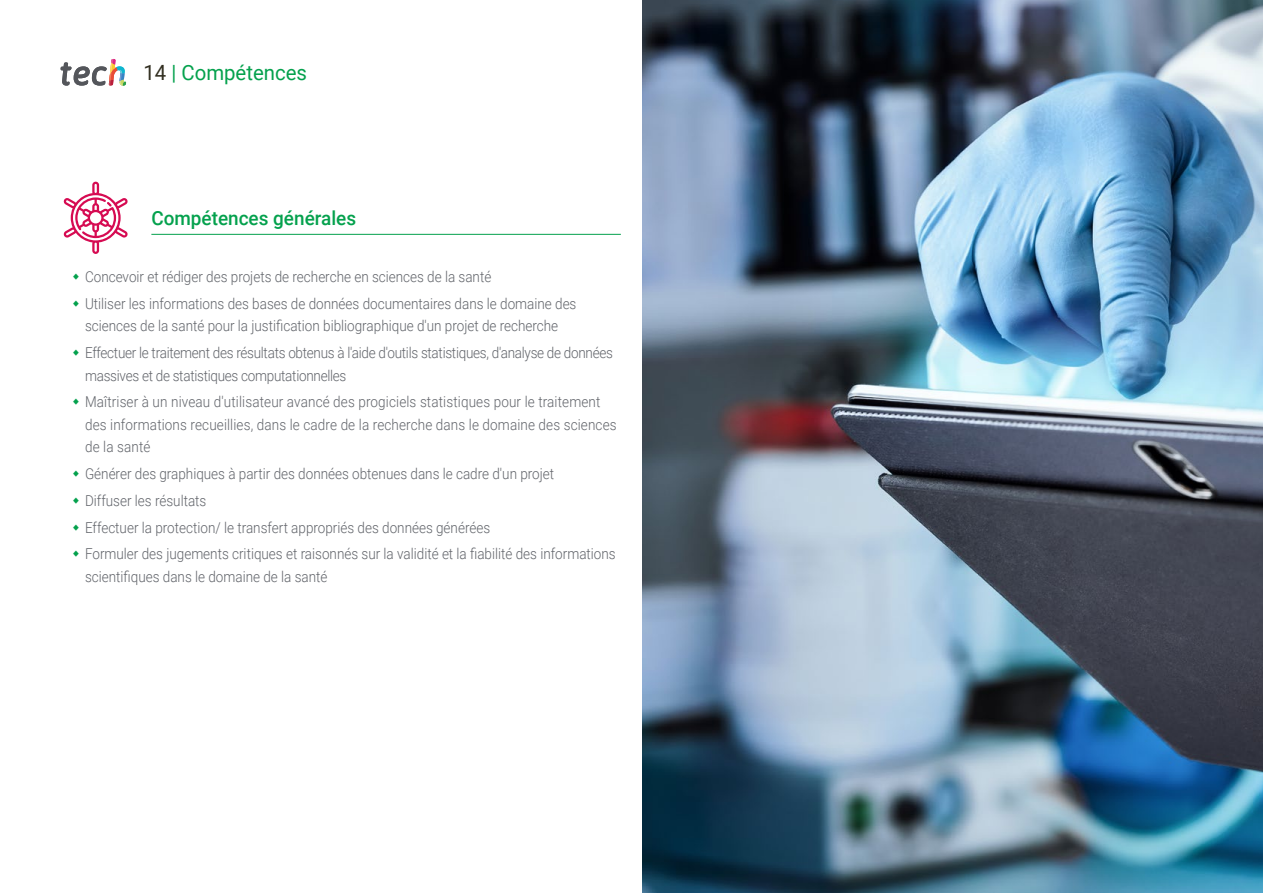
<style>
.page{position:relative;width:1263px;height:893px;background:#fff}
.page>*{position:absolute;margin:0;border:0;box-sizing:border-box;transform-origin:0 0}
.t1{font:21px "Roboto";color:#04a14d}
.t2{font:500 19.5px "Roboto";color:#04a14d}
.t3{font:300 15px/26.7px "Roboto";color:#61646a;scale:.9 1}
.t4{font:300 15px/26.7px "Roboto";letter-spacing:-.02em;color:#61646a;scale:.9 1}
.s1{color:#312e20}
</style>
<div class="page">
<hr style="left:151px;top:234px;width:470px;height:1px;background:#04a14d">
<svg style="left:63px;top:182px;width:65px;height:72px"></svg>
<img style="left:642px;top:0;width:621px;height:893px">
<svg style="left:61px;top:59px;width:65px;height:27px"></svg>
<h1 class="t1" style="left:144px;top:57px;width:165px"><span class="s1">14</span> | Compétences</h1>
<h2 class="t2" style="left:151px;top:205px;width:206px">Compétences générales</h2>
<p class="t3" style="left:85px;top:263px;width:547px">Concevoir et rédiger des projets de recherche en sciences de la santé<br>Utiliser les informations des bases de données documentaires dans le domaine des</p>
<p class="t4" style="left:85px;top:312px;width:588px">sciences de la santé pour la justification bibliographique d'un projet de recherche<br>Effectuer le traitement des résultats obtenus à l'aide d'outils statistiques, d'analyse de données</p>
<p class="t3" style="left:85px;top:361px;width:574px">massives et de statistiques computationnelles<br>Maîtriser à un niveau d'utilisateur avancé des progiciels statistiques pour le traitement</p>
<p class="t3" style="left:85px;top:413px;width:592px;line-height:22.5px">des informations recueillies, dans le cadre de la recherche dans le domaine des sciences de la santé</p>
<p class="t3" style="left:85px;top:460px;width:591px">Générer des graphiques à partir des données obtenues dans le cadre d'un projet<br>Diffuser les résultats<br>Effectuer la protection/ le transfert appropriés des données générées<br>Formuler des jugements critiques et raisonnés sur la validité et la fiabilité des informations</p>
<p class="t3" style="left:85px;top:563px;width:271px">scientifiques dans le domaine de la santé</p>
</div>
